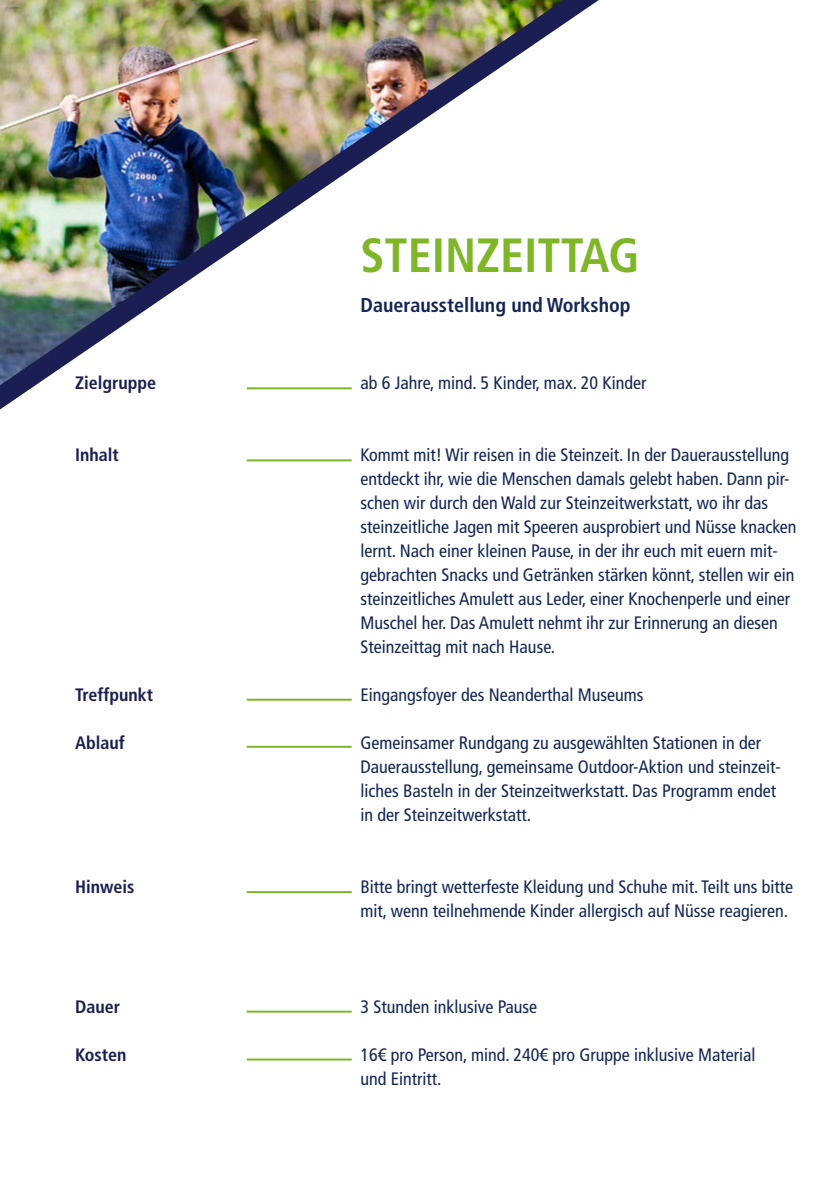
<style>
.page{position:relative;width:840px;height:1191px;background:#fff}
.page>*{position:absolute;margin:0;border:0;box-sizing:border-box;transform-origin:0 0}
.t1{font:700 condensed 48px "Frutiger LT Std";color:#7eb627}
.t2{font:700 condensed 20px "Frutiger LT Std";color:#122554}
.t3{font:condensed 18px/24px "Frutiger LT Std";color:#122554}
.t4{font:700 condensed 18px "Frutiger LT Std";color:#1a1e52}
</style>
<div class="page">
<hr style="left:246px;top:459px;width:105px;height:2px;background:#7eb627">
<hr style="left:246px;top:698px;width:105px;height:2px;background:#7eb627">
<hr style="left:246px;top:1010px;width:105px;height:2px;background:#7eb627">
<hr style="left:246px;top:891px;width:105px;height:2px;background:#7eb627">
<hr style="left:246px;top:746px;width:105px;height:2px;background:#7eb627">
<hr style="left:246px;top:1058px;width:105px;height:2px;background:#7eb627">
<img style="left:0;top:0;width:599px;height:410px">
<h1 class="t1" style="left:360px;top:227px;width:280px">STEINZEITTAG</h1>
<p class="t2" style="left:360px;top:293px;width:271px">Dauerausstellung und Workshop</p>
<p class="t4" style="left:75px;top:372px;width:83px">Zielgruppe</p>
<p class="t3" style="left:360px;top:371px;width:287px">ab 6 Jahre, mind. 5 Kinder, max. 20 Kinder</p>
<p class="t4" style="left:75px;top:444px;width:45px">Inhalt</p>
<p class="t4" style="left:75px;top:684px;width:79px">Treffpunkt</p>
<p class="t4" style="left:75px;top:732px;width:51px">Ablauf</p>
<p class="t3" style="left:360px;top:443px;width:437px">Kommt mit! Wir reisen in die Steinzeit. In der Dauerausstellung entdeckt ihr, wie die Menschen damals gelebt haben. Dann pir&shy;schen wir durch den Wald zur Steinzeitwerkstatt, wo ihr das steinzeitliche Jagen mit Speeren ausprobiert und Nüsse knacken lernt. Nach einer kleinen Pause, in der ihr euch mit euern mit&shy;gebrachten Snacks und Getränken stärken könnt, stellen wir ein steinzeitliches Amulett aus Leder, einer Knochenperle und einer Muschel her. Das Amulett nehmt ihr zur Erinnerung an diesen Steinzeittag mit nach Hause.</p>
<p class="t3" style="left:360px;top:683px;width:284px">Eingangsfoyer des Neanderthal Museums</p>
<p class="t3" style="left:360px;top:731px;width:421px">Gemeinsamer Rundgang zu ausgewählten Stationen in der Dauerausstellung, gemeinsame Outdoor-Aktion und steinzeit&shy;liches Basteln in der Steinzeitwerkstatt. Das Programm endet in der Steinzeitwerkstatt.</p>
<p class="t4" style="left:75px;top:876px;width:61px">Hinweis</p>
<p class="t3" style="left:360px;top:875px;width:434px">Bitte bringt wetterfeste Kleidung und Schuhe mit. Teilt uns bitte mit, wenn teilnehmende Kinder allergisch auf Nüsse reagieren.</p>
<p class="t4" style="left:75px;top:996px;width:47px">Dauer</p>
<p class="t4" style="left:75px;top:1044px;width:53px">Kosten</p>
<p class="t3" style="left:360px;top:995px;width:178px">3 Stunden inklusive Pause</p>
<p class="t3" style="left:360px;top:1043px;width:396px">16€ pro Person, mind. 240€ pro Gruppe inklusive Material und Eintritt.</p>
</div>
